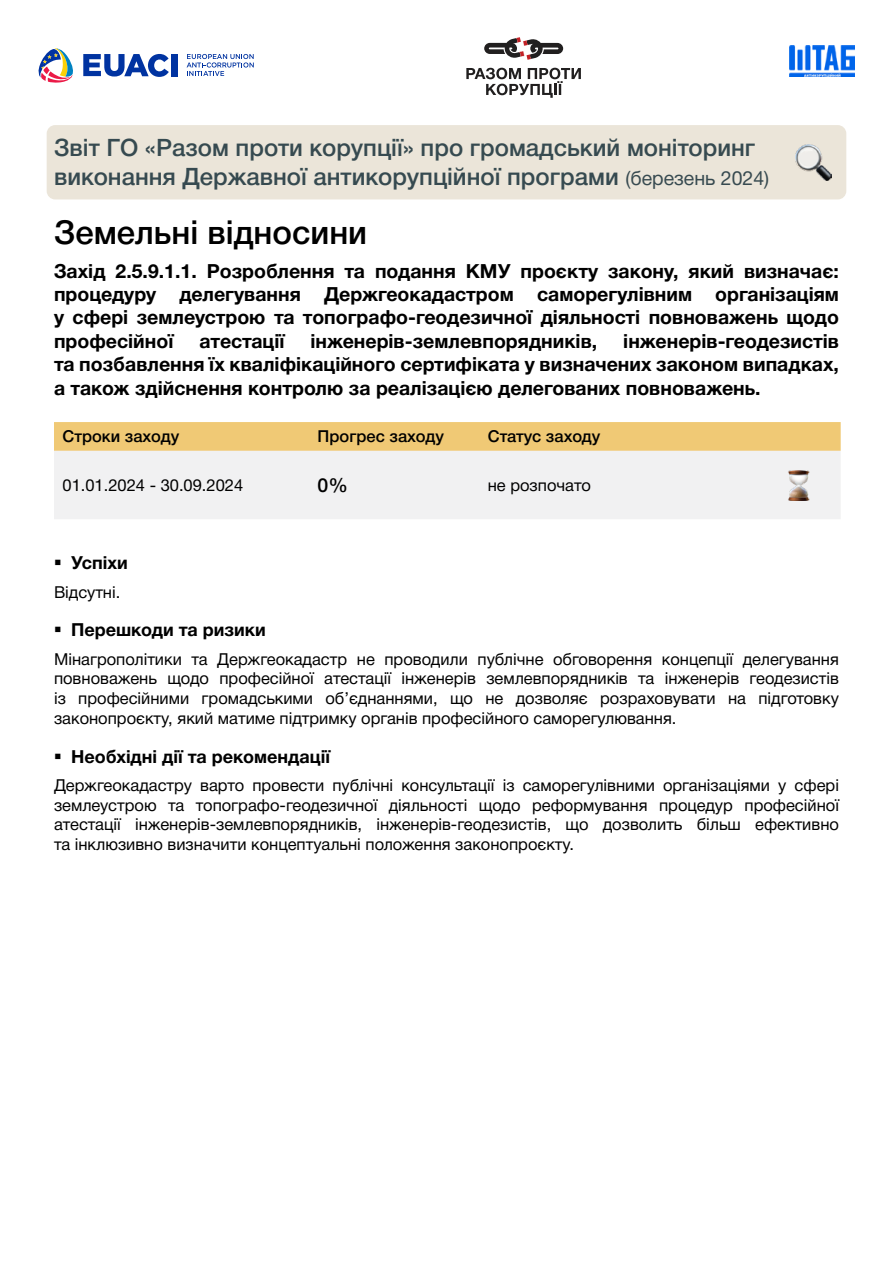
<style>
.page{position:relative;width:893px;height:1263px;background:#fff}
.page>*{position:absolute;margin:0;border:0;box-sizing:border-box;transform-origin:0 0}
.t1{font:500 33px "Helvetica Neue Cyr";color:#000}
.t2{font:500 24px/28.8px "Helvetica Neue Cyr";color:#364a50}
.t3{font:700 19.5px/23.4px "Helvetica Neue Cyr";color:#000;text-align:justify}
.t4{font:500 19.5px "Helvetica Neue Cyr";color:#000}
.t5{font:700 18px "Helvetica Neue Cyr";color:#000}
.t6{font:16.5px/19.8px "Helvetica Neue Cyr";color:#000;text-align:justify}
.t7{font:500 16.5px "Helvetica Neue Cyr";color:#000}
.s1{font-weight:400;font-size:19.5px;color:#374a50}
</style>
<div class="page">
<div style="left:47px;top:125px;width:799px;height:74px;background:#ebe5d9;border-radius:9px"></div>
<svg style="left:484px;top:37px;width:79px;height:23px"></svg>
<svg style="left:466px;top:68px;width:115px;height:30px"></svg>
<svg style="left:187px;top:54px;width:67px;height:22px"></svg>
<svg style="left:38px;top:48px;width:35px;height:35px"></svg>
<svg style="left:83px;top:54px;width:86px;height:23px"></svg>
<div style="left:171px;top:54px;width:6px;height:22px;background:#0033a1"></div>
<img style="left:789px;top:46px;width:65px;height:31px">
<img style="left:795px;top:145px;width:36px;height:36px">
<div style="left:54px;top:422px;width:787px;height:29px;background:#f0c975"></div>
<div style="left:54px;top:451px;width:786px;height:68px;background:#f1f1f2"></div>
<img style="left:783px;top:470px;width:30px;height:30px">
<h2 class="t2" style="left:54px;top:133px;width:717px">Звіт ГО «Разом проти корупції» про громадський моніторинг виконання Державної антикорупційної програми <span class="s1">(березень 2024)</span></h2>
<h1 class="t1" style="left:54px;top:214px;width:315px">Земельні відносини</h1>
<p class="t3" style="left:54px;top:259px;width:786px">Захід 2.5.9.1.1. Розроблення та подання КМУ проєкту закону, який визначає: процедуру делегування Держгеокадастром саморегулівним організаціям у сфері землеустрою та топографо-геодезичної діяльності повноважень щодо професійної</p>
<p class="t3" style="left:54px;top:329px;width:786px;text-indent:569px">інженерів-геодезистів та позбавлення їх кваліфікаційного сертифіката у визначених законом випадках, а також здійснення контролю за реалізацією делегованих повноважень.</p>
<p class="t3" style="left:199px;top:329px;width:87px">атестації</p>
<p class="t3" style="left:310px;top:329px;width:288px">інженерів-землевпорядників,</p>
<p class="t7" style="left:63px;top:427px;width:118px">Строки заходу</p>
<p class="t7" style="left:318px;top:427px;width:128px">Прогрес заходу</p>
<p class="t7" style="left:488px;top:427px;width:114px">Статус заходу</p>
<p class="t6" style="left:63px;top:475px;width:182px">01.01.2024 - 30.09.2024</p>
<p class="t4" style="left:318px;top:474px;width:32px">0%</p>
<p class="t6" style="left:488px;top:475px;width:105px">не розпочато</p>
<p class="t5" style="left:71px;top:553px;width:58px">Успіхи</p>
<p class="t6" style="left:54px;top:582px;width:68px">Відсутні.</p>
<p class="t5" style="left:71px;top:620px;width:196px">Перешкоди та ризики</p>
<p class="t6" style="left:54px;top:649px;width:786px">Мінагрополітики та Держгеокадастр не проводили публічне обговорення концепції делегування повноважень щодо професійної атестації інженерів землевпорядників та інженерів геодезистів із професійними громадськими об’єднаннями, що не дозволяє розраховувати на підготовку законопроєкту, який матиме підтримку органів професійного саморегулювання.</p>
<p class="t5" style="left:71px;top:746px;width:261px">Необхідні дії та рекомендації</p>
<p class="t6" style="left:54px;top:775px;width:786px">Держгеокадастру варто провести публічні консультації із саморегулівними організаціями у сфері землеустрою та топографо-геодезичної діяльності щодо реформування процедур професійної атестації інженерів-землевпорядників, інженерів-геодезистів, що дозволить більш ефективно та інклюзивно визначити концептуальні положення законопроєкту.</p>
</div>
